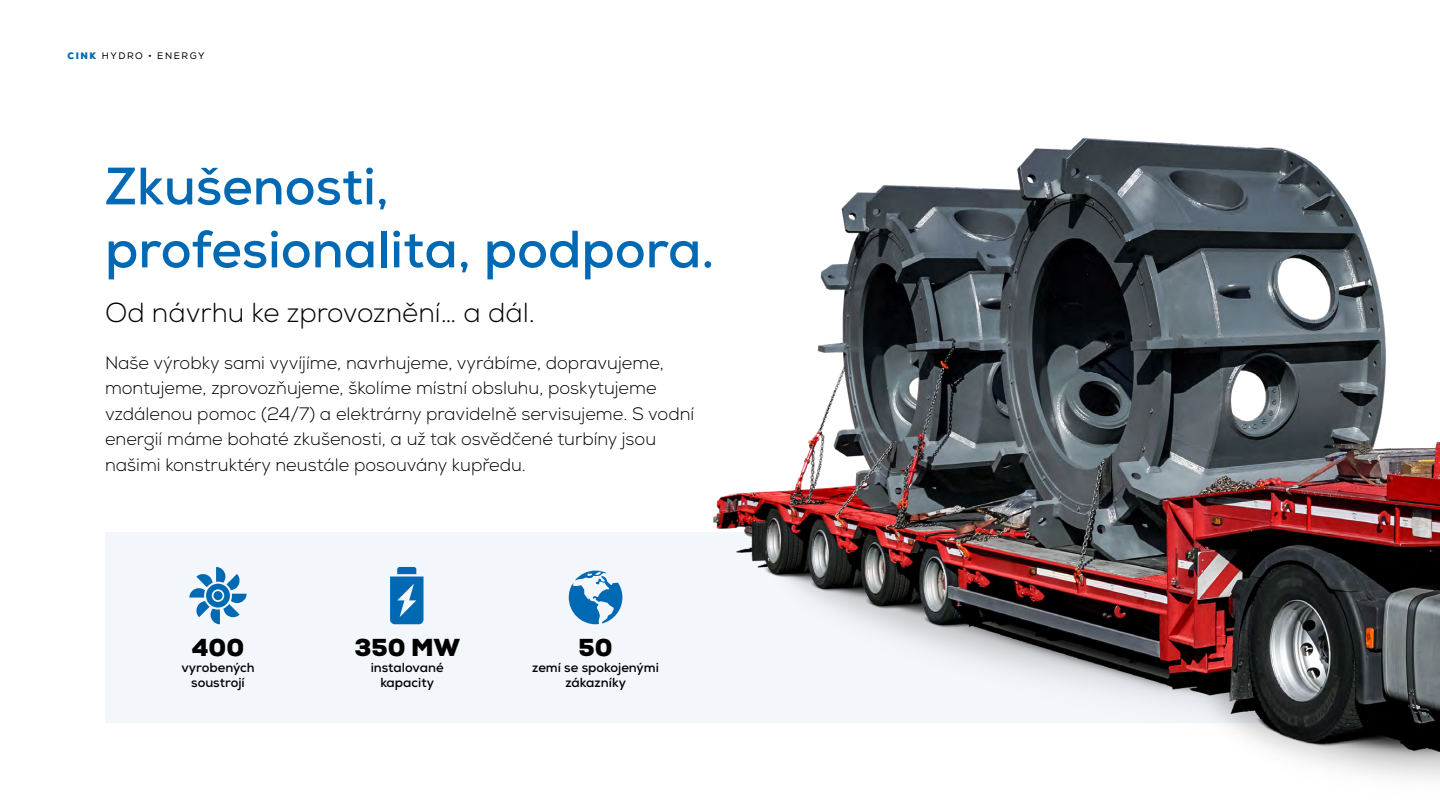
<style>
.page{position:relative;width:1440px;height:810px;background:#fff}
.page>*{position:absolute;margin:0;border:0;box-sizing:border-box;transform-origin:0 0}
.t1{font:700 52.5px/63px "Nexa";color:#0069b4}
.t2{font:300 27.45px "Nexa";color:#000}
.t3{font:900 24.53px "Nexa";color:#000}
.t4{font:300 18px/25.5px "Nexa";color:#000}
.t5{font:700 13.05px/15.7px "Nexa";color:#000;text-align:center}
.t6{font:9.45px "Nexa";letter-spacing:.165em;color:#000}
.s1{font-weight:900;color:#0069b4}
</style>
<div class="page">
<div style="left:105px;top:532px;width:1171px;height:191px;background:#f3f6fa"></div>
<svg style="left:189px;top:567px;width:58px;height:57px"></svg>
<svg style="left:390px;top:567px;width:34px;height:57px"></svg>
<svg style="left:569px;top:571px;width:53px;height:53px"></svg>
<img style="left:713px;top:138px;width:727px;height:642px">
<p class="t6" style="left:68px;top:50px;width:138px"><span class="s1">CINK</span> HYDRO • ENERGY</p>
<h1 class="t1" style="left:105px;top:155px;width:611px">Zkušenosti, profesionalita, podpora.</h1>
<h2 class="t2" style="left:105px;top:297px;width:432px">Od návrhu ke zprovoznění… a dál.</h2>
<p class="t4" style="left:105px;top:350px;width:591px">Naše výrobky sami vyvíjíme, navrhujeme, vyrábíme, dopravujeme, montujeme, zprovozňujeme, školíme místní obsluhu, poskytujeme vzdálenou pomoc (24/7) a elektrárny pravidelně servisujeme. S vodní energií máme bohaté zkušenosti, a už tak osvědčené turbíny jsou našimi konstruktéry neustále posouvány kupředu.</p>
<h3 class="t3" style="left:192px;top:632px;width:54px">400</h3>
<p class="t5" style="left:181px;top:659px;width:75px">vyrobených soustrojí</p>
<h3 class="t3" style="left:354px;top:632px;width:107px">350 MW</h3>
<p class="t5" style="left:371px;top:659px;width:75px">instalované kapacity</p>
<h3 class="t3" style="left:579px;top:632px;width:36px">50</h3>
<p class="t5" style="left:532px;top:659px;width:128px">zemí se spokojenými zákazníky</p>
</div>
